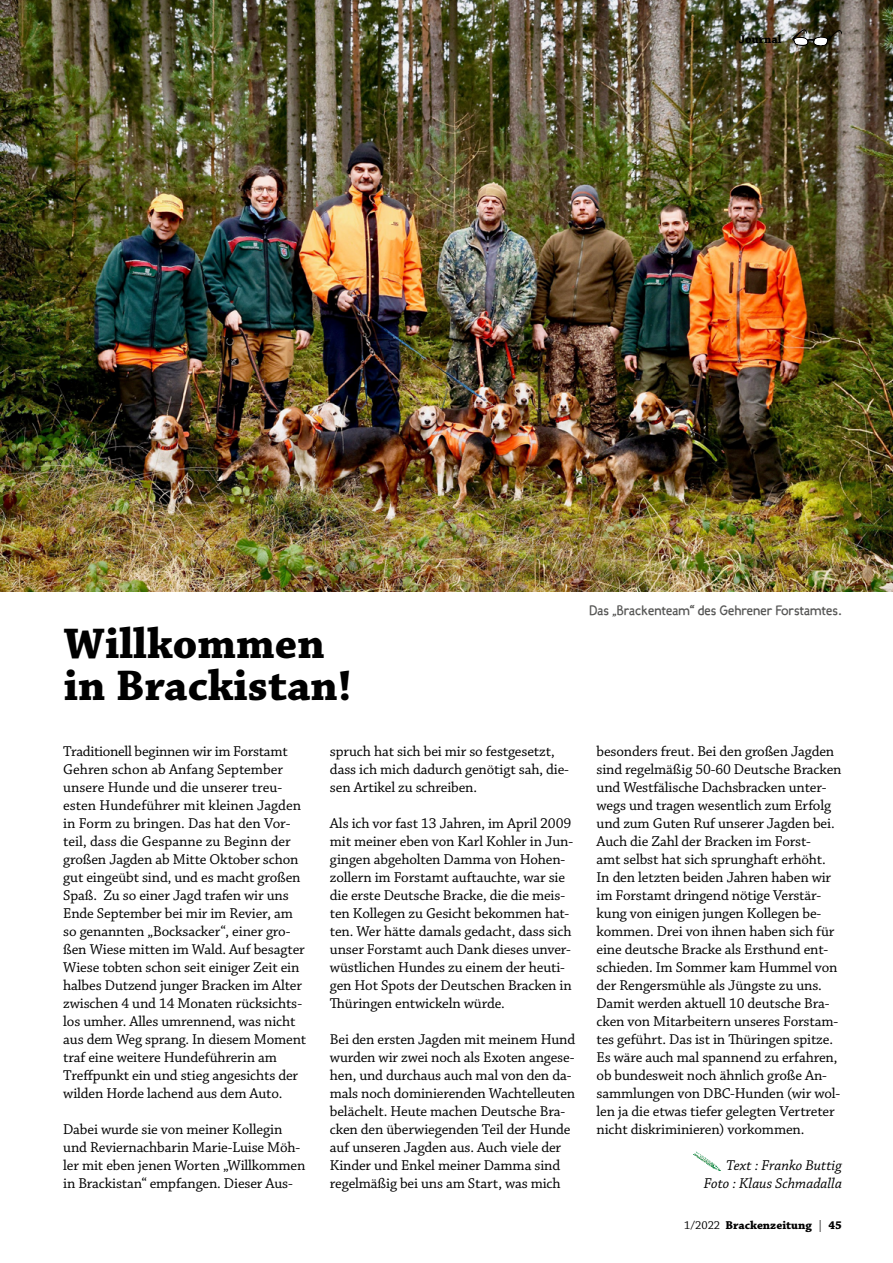
<style>
.page{position:relative;width:893px;height:1263px;background:#fff}
.page>*{position:absolute;margin:0;border:0;box-sizing:border-box;transform-origin:0 0}
.t1{font:700 45px/42px "Chaparral Pro";color:#000}
.t2{font:15px/18px "Chaparral Pro";letter-spacing:-.01em;color:#000}
.t3{font:italic 15px/18px "Chaparral Pro";color:#000;text-align:right}
.t4{font:700 13.5px "Candela";color:#575756}
.t5{font:700 12px "Chaparral Pro";color:#000}
.s1{font-weight:400}
</style>
<div class="page">
<img style="left:0;top:0;width:893px;height:591px">
<img style="left:694px;top:1152px;width:26px;height:18px">
<svg style="left:792px;top:29px;width:51px;height:18px"></svg>
<p class="t5" style="left:739px;top:32px;width:44px">Journal</p>
<h1 class="t1" style="left:64px;top:624px;width:290px">Willkommen in Brackistan!</h1>
<p class="t4" style="left:589px;top:601px;width:254px">Das „Brackenteam“ des Gehrener Forstamtes.</p>
<p class="t2" style="left:63px;top:743px;width:245px">Traditionell beginnen wir im Forstamt Gehren schon ab Anfang September unsere Hunde und die unserer treu&shy;esten Hundeführer mit kleinen Jagden in Form zu bringen. Das hat den Vor&shy;teil, dass die Gespanne zu Beginn der großen Jagden ab Mitte Oktober schon gut eingeübt sind, und es macht großen Spaß. Zu so einer Jagd trafen wir uns Ende September bei mir im Revier, am so genannten „Bocksacker“, einer gro&shy;ßen Wiese mitten im Wald. Auf besagter Wiese tobten schon seit einiger Zeit ein halbes Dutzend junger Bracken im Alter zwischen 4 und 14 Monaten rücksichts&shy;los umher. Alles umrennend, was nicht aus dem Weg sprang. In diesem Moment traf eine weitere Hundeführerin am Treffpunkt ein und stieg angesichts der wilden Horde lachend aus dem Auto.</p>
<p class="t2" style="left:63px;top:1121px;width:244px">Dabei wurde sie von meiner Kollegin und Reviernachbarin Marie-Luise Möh&shy;ler mit eben jenen Worten „Willkommen in Brackistan“ empfangen. Dieser Aus-</p>
<p class="t2" style="left:330px;top:743px;width:240px">spruch hat sich bei mir so festgesetzt, dass ich mich dadurch genötigt sah, die&shy;sen Artikel zu schreiben.</p>
<p class="t2" style="left:330px;top:815px;width:245px">Als ich vor fast 13 Jahren, im April 2009 mit meiner eben von Karl Kohler in Jun&shy;gingen abgeholten Damma von Hohen&shy;zollern im Forstamt auftauchte, war sie die erste Deutsche Bracke, die die meis&shy;ten Kollegen zu Gesicht bekommen hat&shy;ten. Wer hätte damals gedacht, dass sich unser Forstamt auch Dank dieses unver&shy;wüstlichen Hundes zu einem der heuti&shy;gen Hot Spots der Deutschen Bracken in Thüringen entwickeln würde.</p>
<p class="t2" style="left:330px;top:1031px;width:247px">Bei den ersten Jagden mit meinem Hund wurden wir zwei noch als Exoten angese&shy;hen, und durchaus auch mal von den da&shy;mals noch dominierenden Wachtelleuten belächelt. Heute machen Deutsche Bra&shy;cken den überwiegenden Teil der Hunde auf unseren Jagden aus. Auch viele der Kinder und Enkel meiner Damma sind regelmäßig bei uns am Start, was mich</p>
<p class="t2" style="left:597px;top:743px;width:247px">besonders freut. Bei den großen Jagden sind regelmäßig 50-60 Deutsche Bracken und Westfälische Dachsbracken unter&shy;wegs und tragen wesentlich zum Erfolg und zum Guten Ruf unserer Jagden bei.<br>Auch die Zahl der Bracken im Forst-<br>amt selbst hat sich sprunghaft erhöht.<br>In den letzten beiden Jahren haben wir im Forstamt dringend nötige Verstär&shy;kung von einigen jungen Kollegen be&shy;kommen. Drei von ihnen haben sich für eine deutsche Bracke als Ersthund ent&shy;schieden. Im Sommer kam Hummel von der Rengersmühle als Jüngste zu uns.<br>Damit werden aktuell 10 deutsche Bra&shy;cken von Mitarbeitern unseres Forstam&shy;tes geführt. Das ist in Thüringen spitze.<br>Es wäre auch mal spannend zu erfahren, ob bundesweit noch ähnlich große An&shy;sammlungen von DBC-Hunden (wir wol&shy;len ja die etwas tiefer gelegten Vertreter nicht diskriminieren) vorkommen.</p>
<p class="t3" style="left:704px;top:1157px;width:140px">Text : Franko Buttig<br>Foto : Klaus Schmadalla</p>
<p class="t5" style="left:684px;top:1218px;width:159px"><span class="s1">1/2022</span> Brackenzeitung <span class="s1">|</span> 45</p>
</div>
